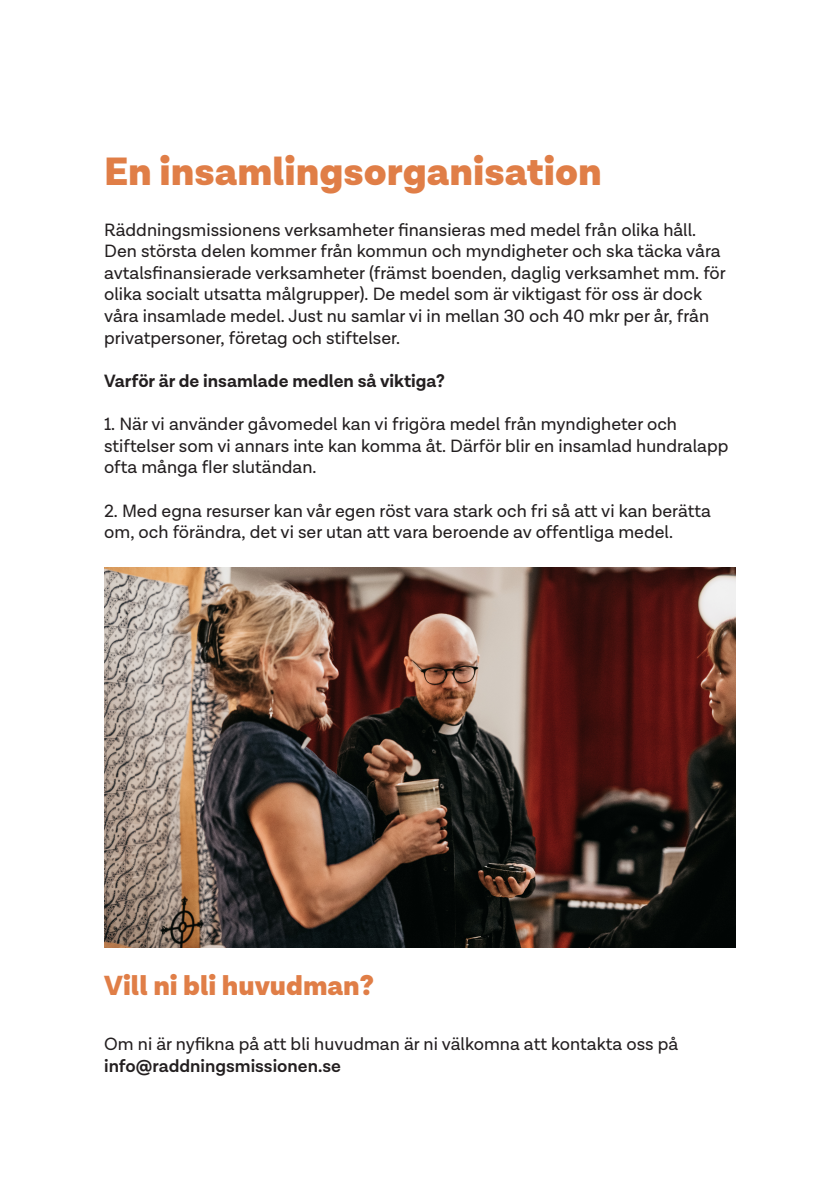
<style>
.page{position:relative;width:840px;height:1191px;background:#fff}
.page>*{position:absolute;margin:0;border:0;box-sizing:border-box;transform-origin:0 0}
.t1{font:900 40px "Lota Grotesque";color:#e07e47}
.t2{font:900 28px "Lota Grotesque";color:#e07e47}
.t3{font:18px/21.6px "Lota Grotesque";color:#231f20}
.t4{font:700 18px "Lota Grotesque";color:#231f20}
.t5{font:600 18px "Lota Grotesque";color:#231f20}
</style>
<div class="page">
<img style="left:104px;top:568px;width:631px;height:379px">
<p class="t1" style="left:104px;top:148px;width:498px">En insamlingsorganisation</p>
<p class="t3" style="left:104px;top:219px;width:622px">Räddningsmissionens verksamheter finansieras med medel från olika håll.<br>Den största delen kommer från kommun och myndigheter och ska täcka våra avtalsfinansierade verksamheter (främst boenden, daglig verksamhet mm. för olika socialt utsatta målgrupper). De medel som är viktigast för oss är dock våra insamlade medel. Just nu samlar vi in mellan 30 och 40 mkr per år, från privatpersoner, företag och stiftelser.</p>
<p class="t4" style="left:104px;top:370px;width:342px">Varför är de insamlade medlen så viktiga?</p>
<p class="t3" style="left:104px;top:414px;width:625px">1. När vi använder gåvomedel kan vi frigöra medel från myndigheter och stiftelser som vi annars inte kan komma åt. Därför blir en insamlad hundralapp ofta många fler slutändan.</p>
<p class="t3" style="left:104px;top:500px;width:608px">2. Med egna resurser kan vår egen röst vara stark och fri så att vi kan berätta om, och förändra, det vi ser utan att vara beroende av offentliga medel.</p>
<p class="t2" style="left:104px;top:969px;width:271px">Vill ni bli huvudman?</p>
<p class="t3" style="left:104px;top:1033px;width:575px">Om ni är nyfikna på att bli huvudman är ni välkomna att kontakta oss på</p>
<p class="t5" style="left:104px;top:1055px;width:238px">info@raddningsmissionen.se</p>
</div>
